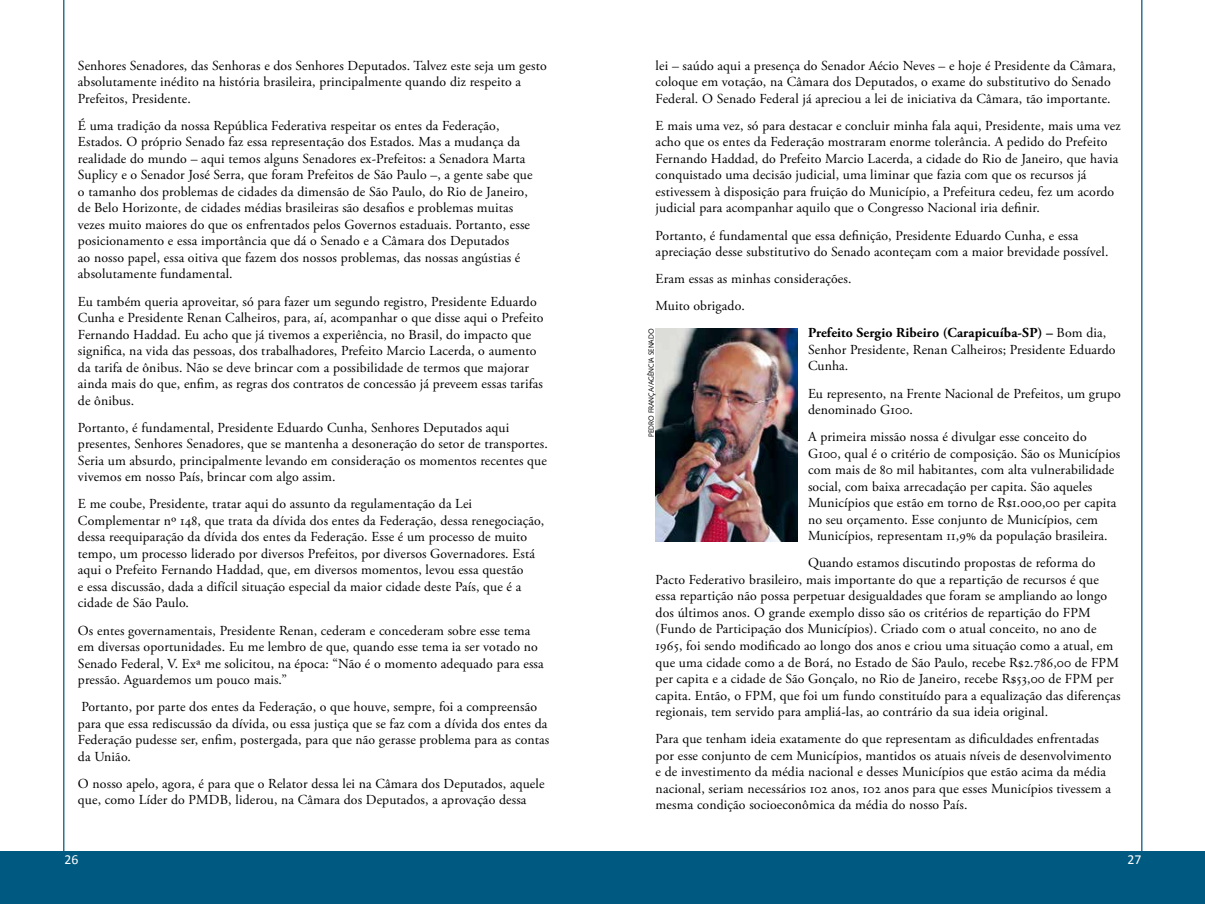
<style>
.page{position:relative;width:1205px;height:904px;background:#fff}
.page>*{position:absolute;margin:0;border:0;box-sizing:border-box;transform-origin:0 0}
.t1{font:13.75px/16.5px "Adobe Garamond Pro";letter-spacing:.01em;color:#000}
.t2{font:700 13.75px "Adobe Garamond Pro";letter-spacing:.01em;color:#000}
.t3{font:13.75px "Calibri";color:#fff}
.t4{font:7.5px "Syntax";letter-spacing:-.015em;color:#000;scale:.9 1}
.s1{font-weight:400}
</style>
<div class="page">
<div style="left:0;top:850px;width:1205px;height:54px;background:#005980"></div>
<hr style="left:63px;top:0;width:1px;height:859px;background:#005980">
<hr style="left:1141px;top:0;width:1px;height:859px;background:#005980">
<img style="left:656px;top:329px;width:141px;height:212px">
<p class="t1" style="left:78px;top:58px;width:470px">Senhores Senadores, das Senhoras e dos Senhores Deputados. Talvez este seja um gesto absolutamente inédito na história brasileira, principalmente quando diz respeito a<br>Prefeitos, Presidente.</p>
<p class="t1" style="left:78px;top:118px;width:456px">É uma tradição da nossa República Federativa respeitar os entes da Federação, Estados. O próprio Senado faz essa representação dos Estados. Mas a mudança da realidade do mundo – aqui temos alguns Senadores ex-Prefeitos: a Senadora Marta Suplicy e o Senador José Serra, que foram Prefeitos de São Paulo –, a gente sabe que o tamanho dos problemas de cidades da dimensão de São Paulo, do Rio de Janeiro, de Belo Horizonte, de cidades médias brasileiras são desafios e problemas muitas vezes muito maiores do que os enfrentados pelos Governos estaduais. Portanto, esse posicionamento e essa importância que dá o Senado e a Câmara dos Deputados<br>ao nosso papel, essa oitiva que fazem dos nossos problemas, das nossas angústias é absolutamente fundamental.</p>
<p class="t1" style="left:78px;top:293px;width:467px">Eu também queria aproveitar, só para fazer um segundo registro, Presidente Eduardo Cunha e Presidente Renan Calheiros, para, aí, acompanhar o que disse aqui o Prefeito Fernando Haddad. Eu acho que já tivemos a experiência, no Brasil, do impacto que significa, na vida das pessoas, dos trabalhadores, Prefeito Marcio Lacerda, o aumento da tarifa de ônibus. Não se deve brincar com a possibilidade de termos que majorar ainda mais do que, enfim, as regras dos contratos de concessão já preveem essas tarifas de ônibus.</p>
<p class="t1" style="left:78px;top:419px;width:471px">Portanto, é fundamental, Presidente Eduardo Cunha, Senhores Deputados aqui presentes, Senhores Senadores, que se mantenha a desoneração do setor de transportes.<br>Seria um absurdo, principalmente levando em consideração os momentos recentes que vivemos em nosso País, brincar com algo assim.</p>
<p class="t1" style="left:78px;top:496px;width:468px">E me coube, Presidente, tratar aqui do assunto da regulamentação da Lei Complementar nº 148, que trata da dívida dos entes da Federação, dessa renegociação, dessa reequiparação da dívida dos entes da Federação. Esse é um processo de muito tempo, um processo liderado por diversos Prefeitos, por diversos Governadores. Está aqui o Prefeito Fernando Haddad, que, em diversos momentos, levou essa questão<br>e essa discussão, dada a difícil situação especial da maior cidade deste País, que é a cidade de São Paulo.</p>
<p class="t1" style="left:78px;top:622px;width:467px">Os entes governamentais, Presidente Renan, cederam e concederam sobre esse tema em diversas oportunidades. Eu me lembro de que, quando esse tema ia ser votado no Senado Federal, V. Exª me solicitou, na época: “Não é o momento adequado para essa pressão. Aguardemos um pouco mais.”</p>
<p class="t1" style="left:78px;top:699px;width:473px">Portanto, por parte dos entes da Federação, o que houve, sempre, foi a compreensão para que essa rediscussão da dívida, ou essa justiça que se faz com a dívida dos entes da Federação pudesse ser, enfim, postergada, para que não gerasse problema para as contas da União.</p>
<p class="t1" style="left:78px;top:775px;width:468px">O nosso apelo, agora, é para que o Relator dessa lei na Câmara dos Deputados, aquele que, como Líder do PMDB, liderou, na Câmara dos Deputados, a aprovação dessa</p>
<p class="t1" style="left:656px;top:58px;width:462px">lei – saúdo aqui a presença do Senador Aécio Neves – e hoje é Presidente da Câmara, coloque em votação, na Câmara dos Deputados, o exame do substitutivo do Senado<br>Federal. O Senado Federal já apreciou a lei de iniciativa da Câmara, tão importante.</p>
<p class="t1" style="left:656px;top:118px;width:466px">E mais uma vez, só para destacar e concluir minha fala aqui, Presidente, mais uma vez acho que os entes da Federação mostraram enorme tolerância. A pedido do Prefeito Fernando Haddad, do Prefeito Marcio Lacerda, a cidade do Rio de Janeiro, que havia conquistado uma decisão judicial, uma liminar que fazia com que os recursos já estivessem à disposição para fruição do Município, a Prefeitura cedeu, fez um acordo judicial para acompanhar aquilo que o Congresso Nacional iria definir.</p>
<p class="t1" style="left:656px;top:227px;width:454px">Portanto, é fundamental que essa definição, Presidente Eduardo Cunha, e essa apreciação desse substitutivo do Senado aconteçam com a maior brevidade possível.</p>
<p class="t1" style="left:656px;top:271px;width:197px">Eram essas as minhas considerações.</p>
<p class="t1" style="left:656px;top:298px;width:91px">Muito obrigado.</p>
<p class="t2" style="left:808px;top:325px;width:300px">Prefeito Sergio Ribeiro (Carapicuíba-SP) – <span class="s1">Bom dia,</span></p>
<p class="t1" style="left:808px;top:342px;width:309px">Senhor Presidente, Renan Calheiros; Presidente Eduardo<br>Cunha.</p>
<p class="t1" style="left:808px;top:385px;width:314px">Eu represento, na Frente Nacional de Prefeitos, um grupo denominado G100.</p>
<p class="t1" style="left:808px;top:429px;width:314px">A primeira missão nossa é divulgar esse conceito do G100, qual é o critério de composição. São os Municípios com mais de 80 mil habitantes, com alta vulnerabilidade social, com baixa arrecadação per capita. São aqueles Municípios que estão em torno de R$1.000,00 per capita no seu orçamento. Esse conjunto de Municípios, cem Municípios, representam 11,9% da população brasileira.</p>
<p class="t1" style="left:656px;top:555px;width:466px;text-indent:152px">Quando estamos discutindo propostas de reforma do Pacto Federativo brasileiro, mais importante do que a repartição de recursos é que essa repartição não possa perpetuar desigualdades que foram se ampliando ao longo dos últimos anos. O grande exemplo disso são os critérios de repartição do FPM (Fundo de Participação dos Municípios). Criado com o atual conceito, no ano de 1965, foi sendo modificado ao longo dos anos e criou uma situação como a atual, em que uma cidade como a de Borá, no Estado de São Paulo, recebe R$2.786,00 de FPM per capita e a cidade de São Gonçalo, no Rio de Janeiro, recebe R$53,00 de FPM per capita. Então, o FPM, que foi um fundo constituído para a equalização das diferenças regionais, tem servido para ampliá-las, ao contrário da sua ideia original.</p>
<p class="t1" style="left:656px;top:731px;width:457px">Para que tenham ideia exatamente do que representam as dificuldades enfrentadas por esse conjunto de cem Municípios, mantidos os atuais níveis de desenvolvimento e de investimento da média nacional e desses Municípios que estão acima da média nacional, seriam necessários 102 anos, 102 anos para que esses Municípios tivessem a mesma condição socioeconômica da média do nosso País.</p>
<p class="t4" style="left:647px;top:436px;width:121px;rotate:-90deg">Pedro França/agência senado</p>
<p class="t3" style="left:64px;top:850px;width:15px">26</p>
<p class="t3" style="left:1127px;top:850px;width:15px">27</p>
</div>
